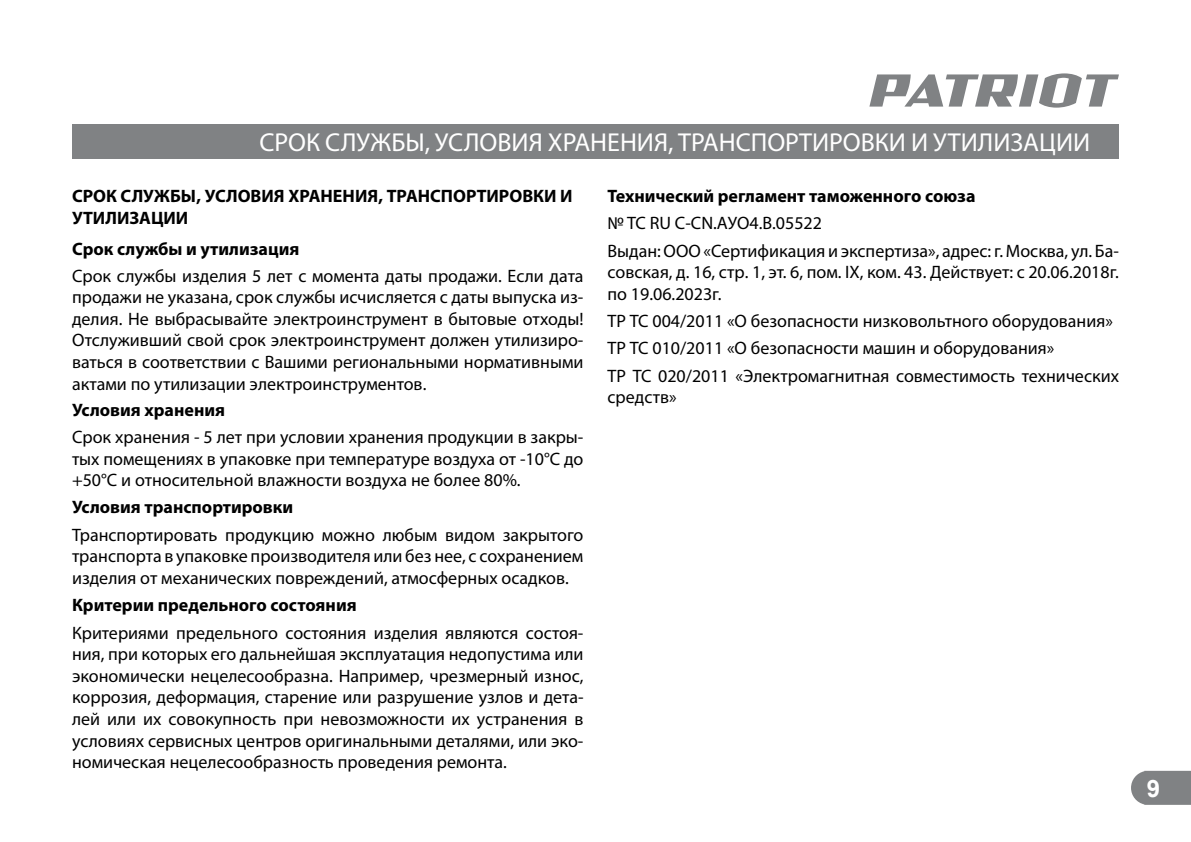
<style>
.page{position:relative;width:1191px;height:842px;background:#fff}
.page>*{position:absolute;margin:0;border:0;box-sizing:border-box;transform-origin:0 0}
.t1{font:26px "Myriad Pro";color:#fff}
.t2{font:700 24px "Arial";color:#fff}
.t3{font:18px/21.6px "Myriad Pro";color:#000;text-align:justify}
.t4{font:700 18px/21.6px "Myriad Pro";color:#000}
</style>
<div class="page">
<svg style="left:1131px;top:771px;width:60px;height:34px;background:#888a8b"></svg>
<svg style="left:869px;top:73px;width:250px;height:35px"></svg>
<div style="left:72px;top:124px;width:1047px;height:34px;background:#808284"></div>
<h1 class="t1" style="left:259px;top:129px;width:832px">СРОК СЛУЖБЫ, УСЛОВИЯ ХРАНЕНИЯ, ТРАНСПОРТИРОВКИ И УТИЛИЗАЦИИ</h1>
<p class="t4" style="left:72px;top:186px;width:502px">СРОК СЛУЖБЫ, УСЛОВИЯ ХРАНЕНИЯ, ТРАНСПОРТИРОВКИ И<br>УТИЛИЗАЦИИ</p>
<p class="t4" style="left:72px;top:239px;width:229px">Срок службы и утилизация</p>
<p class="t3" style="left:72px;top:265px;width:513px">Срок службы изделия 5 лет с момента даты продажи. Если дата продажи не указана, срок службы исчисляется с даты выпуска из&shy;делия. Не выбрасывайте электроинструмент в бытовые отходы!<br>Отслуживший свой срок электроинструмент должен утилизиро&shy;ваться в соответствии с Вашими региональными нормативными актами по утилизации электроинструментов.</p>
<p class="t4" style="left:72px;top:399px;width:155px">Условия хранения</p>
<p class="t3" style="left:72px;top:427px;width:513px">Срок хранения - 5 лет при условии хранения продукции в закры&shy;тых помещениях в упаковке при температуре воздуха от -10°С до +50°С и относительной влажности воздуха не более 80%.</p>
<p class="t4" style="left:72px;top:497px;width:223px">Условия транспортировки</p>
<p class="t3" style="left:72px;top:524px;width:513px">Транспортировать продукцию можно любым видом закрытого транспорта в упаковке производителя или без нее, с сохранением изделия от механических повреждений, атмосферных осадков.</p>
<p class="t4" style="left:72px;top:595px;width:286px">Критерии предельного состояния</p>
<p class="t3" style="left:72px;top:622px;width:513px">Критериями предельного состояния изделия являются состоя&shy;ния, при которых его дальнейшая эксплуатация недопустима или экономически нецелесообразна. Например, чрезмерный износ, коррозия, деформация, старение или разрушение узлов и дета&shy;лей или их совокупность при невозможности их устранения в условиях сервисных центров оригинальными деталями, или эко&shy;номическая нецелесообразность проведения ремонта.</p>
<p class="t4" style="left:607px;top:186px;width:370px">Технический регламент таможенного союза</p>
<p class="t3" style="left:607px;top:210px;width:513px;line-height:27.2px">№ TC RU С-СN.АУО4.В.05522<br>Выдан: ООО «Сертификация и экспертиза», адрес: г. Москва, ул. Ба-</p>
<p class="t3" style="left:607px;top:262px;width:513px">совская, д. 16, стр. 1, эт. 6, пом. IX, ком. 43. Действует: с 20.06.2018г. по 19.06.2023г.</p>
<p class="t3" style="left:607px;top:308px;width:513px;line-height:27.2px;text-align:left">ТР ТС 004/2011 «О безопасности низковольтного оборудования»<br>ТР ТС 010/2011 «О безопасности машин и оборудования»<br>ТР ТС 020/2011 «Электромагнитная совместимость технических</p>
<p class="t3" style="left:607px;top:387px;width:71px">средств»</p>
<h2 class="t2" style="left:1146px;top:774px;width:15px">9</h2>
</div>
